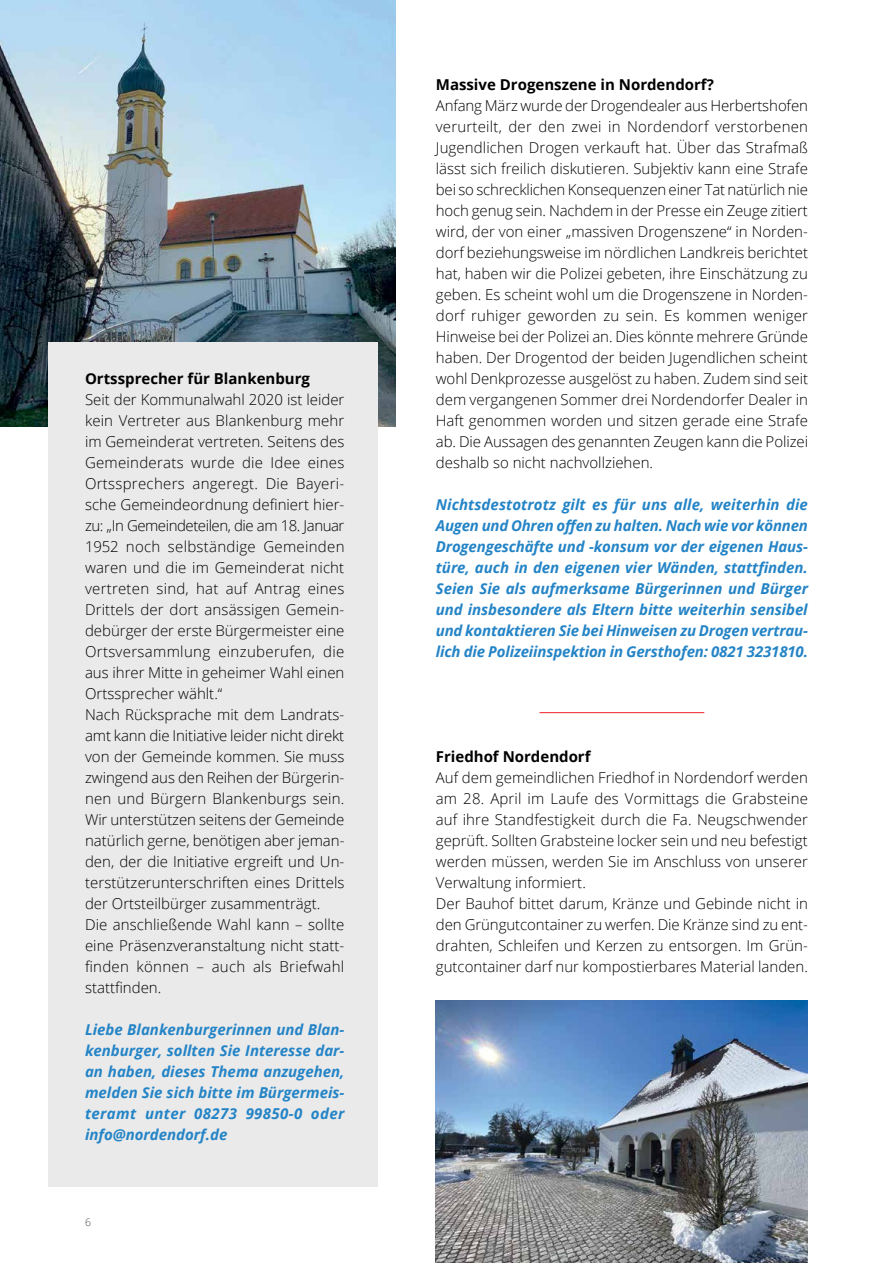
<style>
.page{position:relative;width:893px;height:1263px;background:#fff}
.page>*{position:absolute;margin:0;border:0;box-sizing:border-box;transform-origin:0 0}
.t1{font:300 15px/21px "Open Sans";color:#000}
.t2{font:italic 700 15px/21px "Open Sans";letter-spacing:-.005em;color:#2484c6;text-align:justify}
.t3{font:700 15px "Open Sans";color:#000}
.t4{font:300 10.5px "Open Sans";color:#4d4d4f}
</style>
<div class="page">
<img style="left:0;top:0;width:395px;height:426px">
<div style="left:48px;top:342px;width:329px;height:844px;background:#eaeaeb"></div>
<hr style="left:539px;top:712px;width:165px;height:1px;background:#ed1d24">
<img style="left:436px;top:1000px;width:372px;height:263px">
<p class="t3" style="left:85px;top:368px;width:227px">Ortssprecher für Blankenburg</p>
<p class="t1" style="left:85px;top:389px;width:261px">Seit der Kommunalwahl 2020 ist leider kein Vertreter aus Blankenburg mehr im Gemeinderat vertreten. Seitens des Gemeinderats wurde die Idee eines Ortssprechers angeregt. Die Bayeri&shy;sche Gemeindeordnung definiert hier&shy;zu: „In Gemeindeteilen, die am 18. Januar 1952 noch selbständige Gemeinden waren und die im Gemeinderat nicht vertreten sind, hat auf Antrag eines Drittels der dort ansässigen Gemein&shy;debürger der erste Bürgermeister eine Ortsversammlung einzuberufen, die aus ihrer Mitte in geheimer Wahl einen Ortssprecher wählt.“<br>Nach Rücksprache mit dem Landrats&shy;amt kann die Initiative leider nicht direkt von der Gemeinde kommen. Sie muss zwingend aus den Reihen der Bürgerin&shy;nen und Bürgern Blankenburgs sein.<br>Wir unterstützen seitens der Gemeinde natürlich gerne, benötigen aber jeman&shy;den, der die Initiative ergreift und Un&shy;terstützerunterschriften eines Drittels der Ortsteilbürger zusammenträgt.<br>Die anschließende Wahl kann – sollte eine Präsenzveranstaltung nicht statt&shy;finden können – auch als Briefwahl stattfinden.</p>
<p class="t2" style="left:85px;top:1019px;width:261px">Liebe Blankenburgerinnen und Blan&shy;kenburger, sollten Sie Interesse dar&shy;an haben, dieses Thema anzugehen, melden Sie sich bitte im Bürgermeis&shy;teramt unter 08273 99850-0 oder info@nordendorf.de</p>
<p class="t4" style="left:85px;top:1215px;width:7px">6</p>
<p class="t3" style="left:436px;top:74px;width:280px">Massive Drogenszene in Nordendorf?</p>
<p class="t1" style="left:436px;top:95px;width:374px;text-align:justify">Anfang März wurde der Drogendealer aus Herbertshofen verurteilt, der den zwei in Nordendorf verstorbenen Jugendlichen Drogen verkauft hat. Über das Strafmaß lässt sich freilich diskutieren. Subjektiv kann eine Strafe bei so schrecklichen Konsequenzen einer Tat natürlich nie hoch genug sein. Nachdem in der Presse ein Zeuge zitiert wird, der von einer „massiven Drogenszene“ in Norden&shy;dorf beziehungsweise im nördlichen Landkreis berichtet hat, haben wir die Polizei gebeten, ihre Einschätzung zu geben. Es scheint wohl um die Drogenszene in Norden&shy;dorf ruhiger geworden zu sein. Es kommen weniger Hinweise bei der Polizei an. Dies könnte mehrere Gründe haben. Der Drogentod der beiden Jugendlichen scheint wohl Denkprozesse ausgelöst zu haben. Zudem sind seit dem vergangenen Sommer drei Nordendorfer Dealer in Haft genommen worden und sitzen gerade eine Strafe ab. Die Aussagen des genannten Zeugen kann die Polizei deshalb so nicht nachvollziehen.</p>
<p class="t2" style="left:436px;top:494px;width:374px">Nichtsdestotrotz gilt es für uns alle, weiterhin die Augen und Ohren offen zu halten. Nach wie vor können Drogengeschäfte und -konsum vor der eigenen Haus&shy;türe, auch in den eigenen vier Wänden, stattfinden.<br>Seien Sie als aufmerksame Bürgerinnen und Bürger und insbesondere als Eltern bitte weiterhin sensibel und kontaktieren Sie bei Hinweisen zu Drogen vertrau&shy;lich die Polizeiinspektion in Gersthofen: 0821 3231810.</p>
<p class="t3" style="left:436px;top:746px;width:156px">Friedhof Nordendorf</p>
<p class="t1" style="left:436px;top:767px;width:374px">Auf dem gemeindlichen Friedhof in Nordendorf werden am 28. April im Laufe des Vormittags die Grabsteine auf ihre Standfestigkeit durch die Fa. Neugschwender geprüft. Sollten Grabsteine locker sein und neu befestigt werden müssen, werden Sie im Anschluss von unserer Verwaltung informiert.<br>Der Bauhof bittet darum, Kränze und Gebinde nicht in den Grüngutcontainer zu werfen. Die Kränze sind zu ent&shy;drahten, Schleifen und Kerzen zu entsorgen. Im Grün&shy;gutcontainer darf nur kompostierbares Material landen.</p>
</div>
